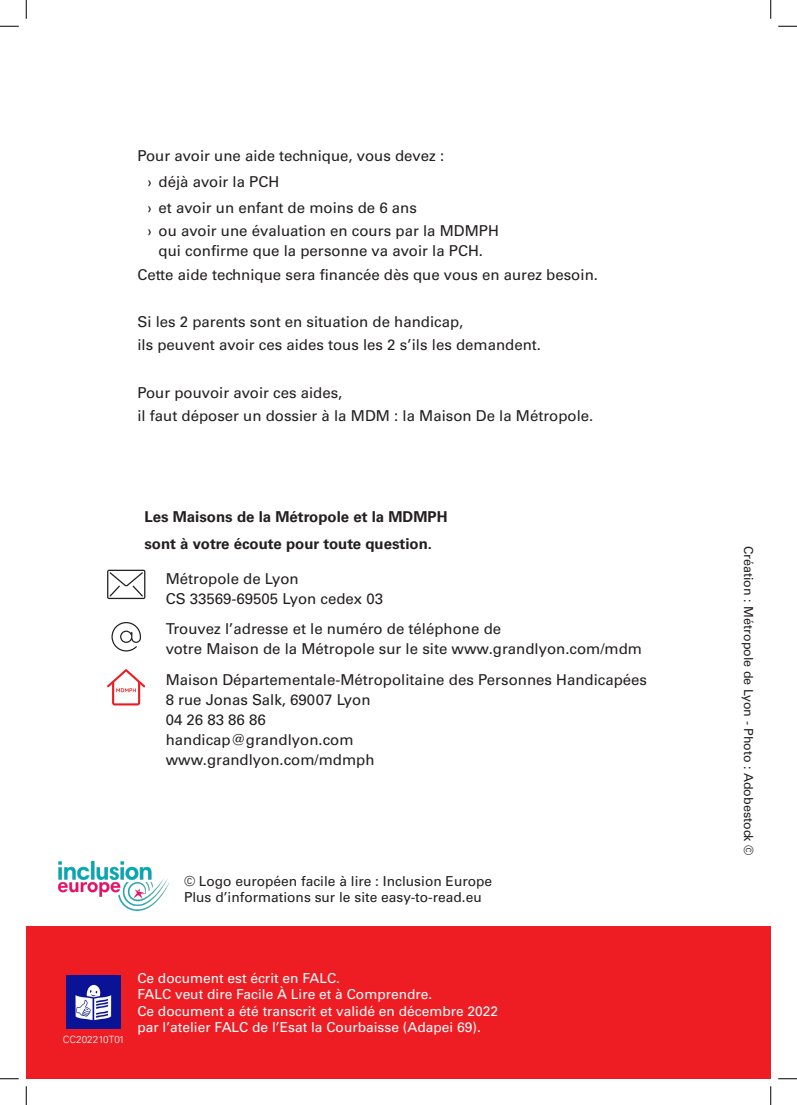
<style>
.page{position:relative;width:797px;height:1105px;background:#fff}
.page>*{position:absolute;margin:0;border:0;box-sizing:border-box;transform-origin:0 0}
.Texte_courant{font:15px/20px "Univers";color:#231f20;text-align:center}
.Puce{font:15px "Univers";color:#231f20}
.Texte_courant-2{font:700 15px "Univers";color:#231f20}
.Texte_courant-3{font:13.75px "Univers";color:#fff}
.Texte_courant-4{font:13.75px "Univers";color:#231f20}
.Texte_courant-5{font:12.5px "Univers";color:#231f20}
.t1{font:300 10px "Univers";color:#fff}
</style>
<div class="page">
<svg style="left:107px;top:570px;width:38px;height:29px"></svg>
<svg style="left:111px;top:622px;width:30px;height:29px"></svg>
<svg style="left:107px;top:669px;width:38px;height:36px"></svg>
<div style="left:26px;top:926px;width:744px;height:153px;background:#ee1d23"></div>
<img style="left:66px;top:976px;width:54px;height:53px">
<img style="left:58px;top:862px;width:111px;height:48px">
<svg style="left:0;top:25px;width:19px;height:2px"></svg>
<svg style="left:778px;top:25px;width:19px;height:2px"></svg>
<svg style="left:0;top:1078px;width:19px;height:1px"></svg>
<svg style="left:778px;top:1078px;width:19px;height:1px"></svg>
<svg style="left:25px;top:0;width:2px;height:19px"></svg>
<svg style="left:25px;top:1086px;width:2px;height:19px"></svg>
<svg style="left:770px;top:0;width:1px;height:19px"></svg>
<svg style="left:770px;top:1086px;width:1px;height:19px"></svg>
<p class="Texte_courant" style="left:137px;top:145px;width:308px">Pour avoir une aide technique, vous devez :</p>
<p class="Texte_courant" style="left:148px;top:171px;width:133px">› déjà avoir la PCH</p>
<p class="Texte_courant" style="left:148px;top:197px;width:270px">› et avoir un enfant de moins de 6 ans</p>
<p class="Texte_courant" style="left:148px;top:221px;width:352px">› ou avoir une évaluation en cours par la MDMPH qui confirme que la personne va avoir la PCH.</p>
<p class="Puce" style="left:137px;top:266px;width:462px">Cette aide technique sera financée dès que vous en aurez besoin.</p>
<p class="Puce" style="left:137px;top:313px;width:327px">Si les 2 parents sont en situation de handicap,</p>
<p class="Puce" style="left:137px;top:336px;width:405px">ils peuvent avoir ces aides tous les 2 s’ils les demandent.</p>
<p class="Puce" style="left:137px;top:383px;width:206px">Pour pouvoir avoir ces aides,</p>
<p class="Puce" style="left:137px;top:407px;width:457px">il faut déposer un dossier à la MDM : la Maison De la Métropole.</p>
<p class="Texte_courant-2" style="left:144px;top:508px;width:305px">Les Maisons de la Métropole et la MDMPH</p>
<p class="Texte_courant-2" style="left:144px;top:535px;width:289px">sont à votre écoute pour toute question.</p>
<p class="Texte_courant" style="left:166px;top:568px;width:135px">Métropole de Lyon</p>
<p class="Texte_courant" style="left:166px;top:588px;width:219px">CS 33569-69505 Lyon cedex 03</p>
<p class="Texte_courant" style="left:166px;top:619px;width:337px">Trouvez l’adresse et le numéro de téléphone de</p>
<p class="Texte_courant" style="left:166px;top:639px;width:478px">votre Maison de la Métropole sur le site www.grandlyon.com/mdm</p>
<p class="Texte_courant" style="left:166px;top:670px;width:483px">Maison Départementale-Métropolitaine des Personnes Handicapées</p>
<p class="Texte_courant" style="left:166px;top:690px;width:206px">8 rue Jonas Salk, 69007 Lyon</p>
<p class="Texte_courant" style="left:166px;top:710px;width:102px">04 26 83 86 86</p>
<p class="Texte_courant" style="left:166px;top:730px;width:189px">handicap@grandlyon.com</p>
<p class="Texte_courant" style="left:166px;top:750px;width:210px">www.grandlyon.com/mdmph</p>
<p class="Texte_courant-4" style="left:184px;top:873px;width:310px">© Logo européen facile à lire : Inclusion Europe</p>
<p class="Texte_courant-4" style="left:184px;top:889px;width:299px">Plus d’informations sur le site easy-to-read.eu</p>
<p class="t1" style="left:63px;top:1034px;width:63px">CC202210T01</p>
<p class="Texte_courant-3" style="left:137px;top:970px;width:204px">Ce document est écrit en FALC.</p>
<p class="Texte_courant-3" style="left:137px;top:986px;width:296px">FALC veut dire Facile À Lire et à Comprendre.</p>
<p class="Texte_courant-3" style="left:137px;top:1002px;width:362px">Ce document a été transcrit et validé en décembre 2022</p>
<p class="Texte_courant-3" style="left:137px;top:1019px;width:345px">par l’atelier FALC de l’Esat la Courbaisse (Adapei 69).</p>
<p class="Texte_courant-5" style="left:756px;top:546px;width:311px;rotate:90deg">Création : Métropole de Lyon - Photo : Adobestock ©</p>
</div>
